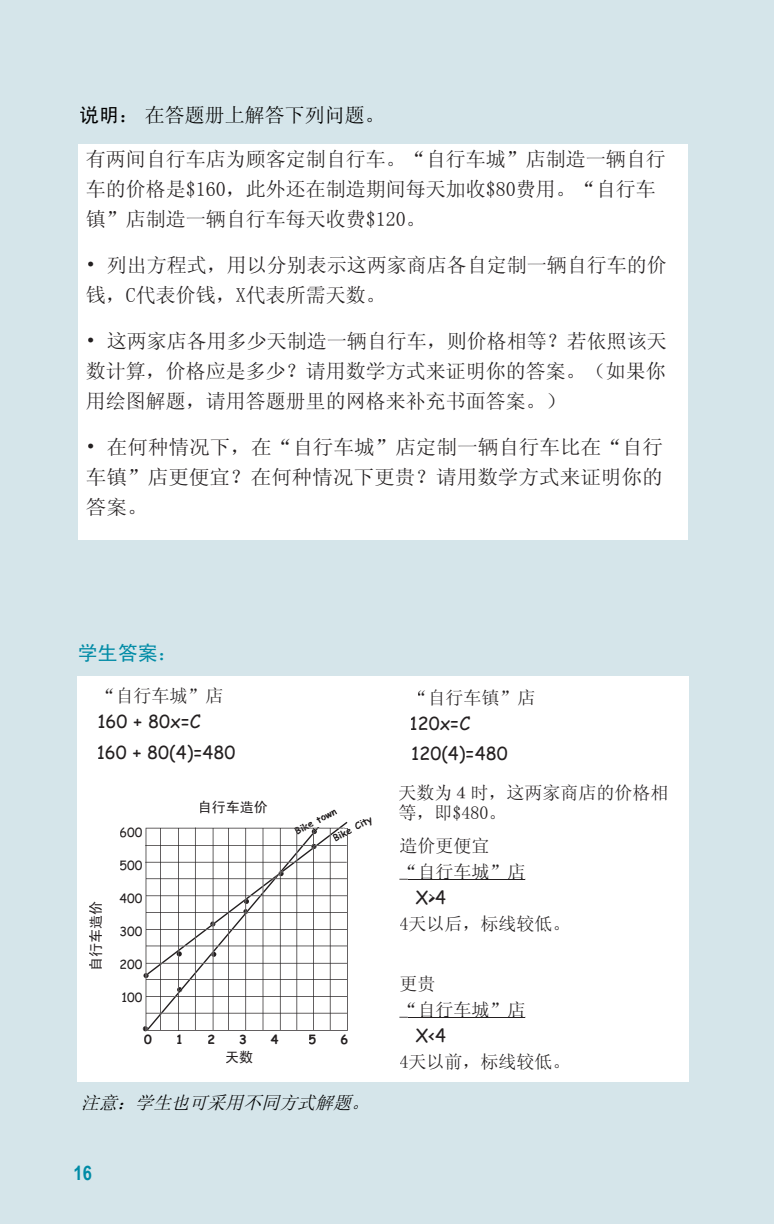
<style>
.page{position:relative;width:774px;height:1224px;background:#d5e5ea}
.page>*{position:absolute;margin:0;border:0;box-sizing:border-box;transform-origin:0 0}
.t1{font:20px/30px "Sim Sun";color:#231f20}
.t2{font:20px "Sim Sun";color:#000}
.t3{font:20px "Sim Hei";color:#008ba6}
.t4{font:700 20px "Arial Narrow";color:#008ba6}
.t5{font:18px/26px "Sim Sun";color:#231f20}
.t6{font:18px "Comic Sans MS";color:#231f20}
.t7{font:italic 18px "Sim Sun";color:#000}
.t8{font:14px "Sim Hei";color:#231f20}
.t9{font:12.6px "Comic Sans MS";color:#231f20}
.t10{font:700 12.6px "Comic Sans MS";color:#231f20}
.t11{font:700 9.8px "Comic Sans MS";color:#231f20}
.s1{font-family:"Sim Hei"}
</style>
<div class="page">
<div style="left:78px;top:144px;width:610px;height:395px;background:#fff"></div>
<div style="left:77px;top:676px;width:612px;height:405px;background:#fff"></div>
<hr style="left:408px;top:879px;width:116px;height:1px;background:#231f20">
<hr style="left:408px;top:1017px;width:116px;height:1px;background:#231f20">
<svg style="left:142px;top:821px;width:206px;height:211px"></svg>
<p class="t2" style="left:79px;top:105px;width:307px"><span class="s1">说明：</span>在答题册上解答下列问题。</p>
<p class="t1" style="left:86px;top:144px;width:581px">有两间自行车店为顾客定制自行车。“自行车城”店制造一辆自行车的价格是$160，此外还在制造期间每天加收$80费用。“自行车镇”店制造一辆自行车每天收费$120。</p>
<p class="t1" style="left:86px;top:250px;width:582px">• 列出方程式，用以分别表示这两家商店各自定制一辆自行车的价钱，C代表价钱，X代表所需天数。</p>
<p class="t1" style="left:86px;top:326px;width:582px;text-align:justify">• 这两家店各用多少天制造一辆自行车，则价格相等？若依照该天数计算，价格应是多少？请用数学方式来证明你的答案。（如果你用绘图解题，请用答题册里的网格来补充书面答案。）</p>
<p class="t1" style="left:86px;top:432px;width:579px;text-align:justify">• 在何种情况下，在“自行车城”店定制一辆自行车比在“自行车镇”店更便宜？在何种情况下更贵？请用数学方式来证明你的答案。</p>
<p class="t3" style="left:78px;top:643px;width:101px">学生答案：</p>
<p class="t5" style="left:98px;top:683px;width:128px">“自行车城”店</p>
<p class="t6" style="left:98px;top:709px;width:105px">160 + 80x=C</p>
<p class="t5" style="left:410px;top:685px;width:127px">“自行车镇”店</p>
<p class="t6" style="left:410px;top:710px;width:62px">120x=C</p>
<p class="t6" style="left:97px;top:739px;width:140px">160 + 80(4)=480</p>
<p class="t6" style="left:411px;top:740px;width:98px">120(4)=480</p>
<p class="t8" style="left:89px;top:971px;width:71px;rotate:-90deg">自行车造价</p>
<p class="t9" style="left:120px;top:823px;width:25px">600</p>
<p class="t9" style="left:120px;top:856px;width:25px">500</p>
<p class="t9" style="left:120px;top:889px;width:25px">400</p>
<p class="t9" style="left:120px;top:922px;width:25px">300</p>
<p class="t9" style="left:120px;top:955px;width:25px">200</p>
<p class="t9" style="left:122px;top:988px;width:23px">100</p>
<p class="t8" style="left:198px;top:800px;width:72px">自行车造价</p>
<p class="t11" style="left:292px;top:826px;width:47px;rotate:-28deg">Bike town</p>
<p class="t11" style="left:330px;top:832px;width:45px;rotate:-28deg">Bike City</p>
<p class="t10" style="left:144px;top:1030px;width:9px">0</p>
<p class="t10" style="left:176px;top:1030px;width:9px">1</p>
<p class="t10" style="left:207px;top:1030px;width:9px">2</p>
<p class="t10" style="left:239px;top:1030px;width:9px">3</p>
<p class="t10" style="left:271px;top:1030px;width:9px">4</p>
<p class="t10" style="left:309px;top:1030px;width:9px">5</p>
<p class="t10" style="left:340px;top:1030px;width:9px">6</p>
<p class="t8" style="left:225px;top:1050px;width:29px">天数</p>
<p class="t7" style="left:81px;top:1093px;width:294px">注意：学生也可采用不同方式解题。</p>
<p class="t4" style="left:74px;top:1158px;width:20px">16</p>
<p class="t5" style="left:398px;top:782px;width:271px;line-height:20px">天数为４时，这两家商店的价格相等，即$480。</p>
<p class="t5" style="left:399px;top:832px;width:127px">造价更便宜<br>“自行车城”店</p>
<p class="t6" style="left:415px;top:884px;width:32px">X&gt;4</p>
<p class="t5" style="left:399px;top:910px;width:172px">4天以后，标线较低。</p>
<p class="t5" style="left:399px;top:970px;width:127px">更贵<br>“自行车城”店</p>
<p class="t6" style="left:415px;top:1022px;width:32px">X&lt;4</p>
<p class="t5" style="left:399px;top:1048px;width:172px">4天以前，标线较低。</p>
</div>
